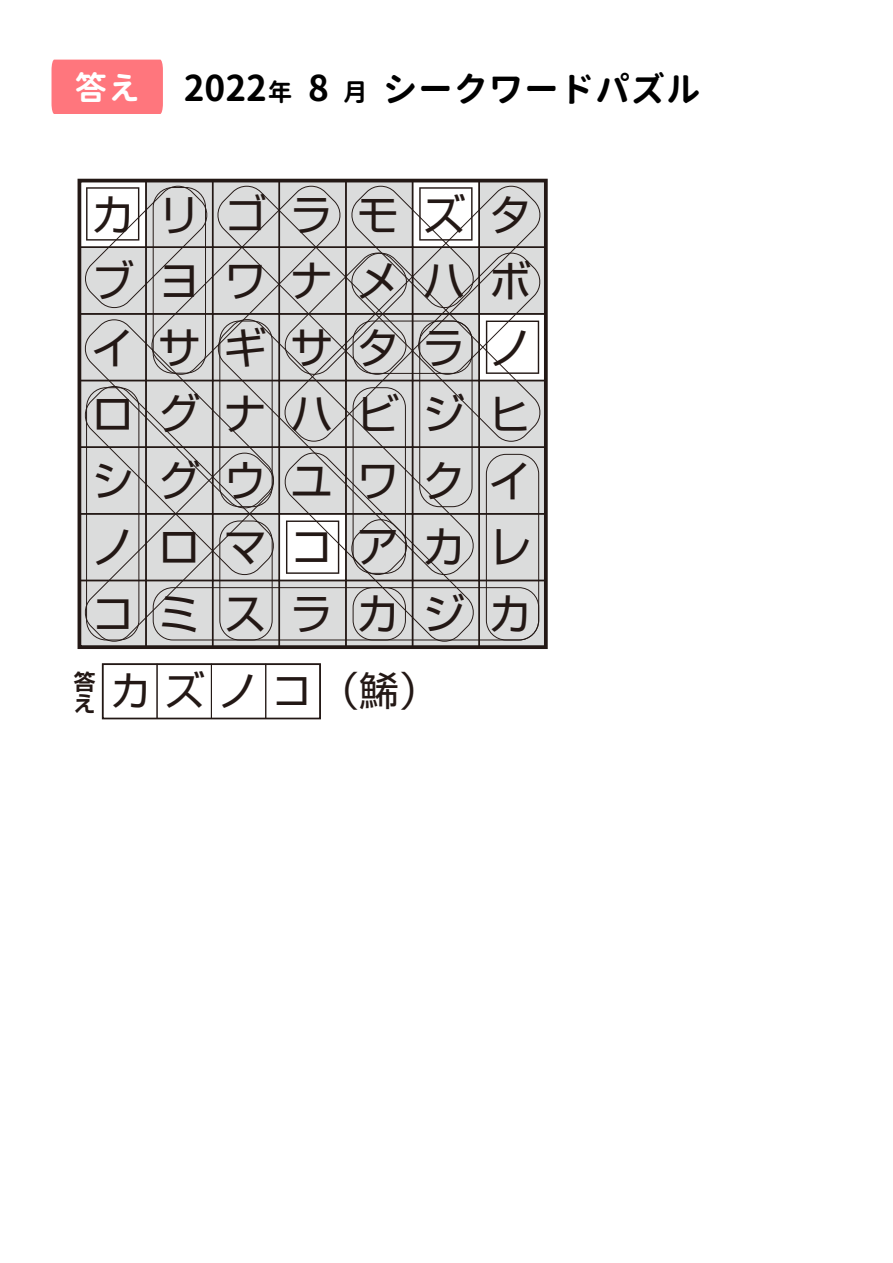
<style>
.page{position:relative;width:893px;height:1263px;background:#fff}
.page>*{position:absolute;margin:0;border:0;box-sizing:border-box;transform-origin:0 0}
.t1{font:42.45px/66.6px "Shin Go Pro";letter-spacing:.56em;color:#231815;text-align:justify}
.t2{font:40.05px "Shin Go Pro";color:#231815}
.t3{font:35.4px "Gen Sen Maru Gothic JP Bold TTF";color:#000}
.t4{font:700 21.75px "Shin Go Pro De";color:#231815}
.s1{font-size:33px;color:#fff}
.s2{font-size:24.6px}
</style>
<div class="page">
<div style="left:52px;top:60px;width:111px;height:54px;background:#ff767d"></div>
<div style="left:157px;top:664px;width:55px;height:55px;border:1px solid #231815"></div>
<div style="left:211px;top:664px;width:55px;height:55px;border:1px solid #231815"></div>
<div style="left:265px;top:664px;width:55px;height:55px;border:1px solid #231815"></div>
<div style="left:102px;top:663px;width:219px;height:56px;border:2px solid #231815"></div>
<svg style="left:83px;top:186px;width:459px;height:456px;background:#d2d2d2"></svg>
<div style="left:78px;top:179px;width:470px;height:470px;border:4px solid #231815"></div>
<div style="left:79px;top:180px;width:68px;height:68px;border:1px solid #231815"></div>
<div style="left:145px;top:180px;width:68px;height:68px;border:1px solid #231815"></div>
<div style="left:212px;top:180px;width:68px;height:68px;border:1px solid #231815"></div>
<div style="left:279px;top:180px;width:68px;height:68px;border:1px solid #231815"></div>
<div style="left:345px;top:180px;width:68px;height:68px;border:1px solid #231815"></div>
<div style="left:412px;top:180px;width:68px;height:68px;border:1px solid #231815"></div>
<div style="left:478px;top:180px;width:69px;height:68px;border:1px solid #231815"></div>
<div style="left:79px;top:246px;width:68px;height:69px;border:1px solid #231815"></div>
<div style="left:145px;top:246px;width:68px;height:69px;border:1px solid #231815"></div>
<div style="left:212px;top:246px;width:68px;height:69px;border:1px solid #231815"></div>
<div style="left:279px;top:246px;width:68px;height:69px;border:1px solid #231815"></div>
<div style="left:345px;top:246px;width:68px;height:69px;border:1px solid #231815"></div>
<div style="left:412px;top:246px;width:68px;height:69px;border:1px solid #231815"></div>
<div style="left:478px;top:246px;width:69px;height:69px;border:1px solid #231815"></div>
<div style="left:79px;top:313px;width:68px;height:68px;border:1px solid #231815"></div>
<div style="left:145px;top:313px;width:68px;height:68px;border:1px solid #231815"></div>
<div style="left:212px;top:313px;width:68px;height:68px;border:1px solid #231815"></div>
<div style="left:279px;top:313px;width:68px;height:68px;border:1px solid #231815"></div>
<div style="left:345px;top:313px;width:68px;height:68px;border:1px solid #231815"></div>
<div style="left:412px;top:313px;width:68px;height:68px;border:1px solid #231815"></div>
<div style="left:478px;top:313px;width:69px;height:68px;border:1px solid #231815"></div>
<div style="left:79px;top:380px;width:68px;height:68px;border:1px solid #231815"></div>
<div style="left:145px;top:380px;width:68px;height:68px;border:1px solid #231815"></div>
<div style="left:212px;top:380px;width:68px;height:68px;border:1px solid #231815"></div>
<div style="left:279px;top:380px;width:68px;height:68px;border:1px solid #231815"></div>
<div style="left:345px;top:380px;width:68px;height:68px;border:1px solid #231815"></div>
<div style="left:412px;top:380px;width:68px;height:68px;border:1px solid #231815"></div>
<div style="left:478px;top:380px;width:69px;height:68px;border:1px solid #231815"></div>
<div style="left:79px;top:446px;width:68px;height:69px;border:1px solid #231815"></div>
<div style="left:145px;top:446px;width:68px;height:69px;border:1px solid #231815"></div>
<div style="left:212px;top:446px;width:68px;height:69px;border:1px solid #231815"></div>
<div style="left:279px;top:446px;width:68px;height:69px;border:1px solid #231815"></div>
<div style="left:345px;top:446px;width:68px;height:69px;border:1px solid #231815"></div>
<div style="left:412px;top:446px;width:68px;height:69px;border:1px solid #231815"></div>
<div style="left:478px;top:446px;width:69px;height:69px;border:1px solid #231815"></div>
<div style="left:79px;top:513px;width:68px;height:68px;border:1px solid #231815"></div>
<div style="left:145px;top:513px;width:68px;height:68px;border:1px solid #231815"></div>
<div style="left:212px;top:513px;width:68px;height:68px;border:1px solid #231815"></div>
<div style="left:279px;top:513px;width:68px;height:68px;border:1px solid #231815"></div>
<div style="left:345px;top:513px;width:68px;height:68px;border:1px solid #231815"></div>
<div style="left:412px;top:513px;width:68px;height:68px;border:1px solid #231815"></div>
<div style="left:478px;top:513px;width:69px;height:68px;border:1px solid #231815"></div>
<div style="left:79px;top:580px;width:68px;height:68px;border:1px solid #231815"></div>
<div style="left:145px;top:580px;width:68px;height:68px;border:1px solid #231815"></div>
<div style="left:212px;top:580px;width:68px;height:68px;border:1px solid #231815"></div>
<div style="left:279px;top:580px;width:68px;height:68px;border:1px solid #231815"></div>
<div style="left:345px;top:580px;width:68px;height:68px;border:1px solid #231815"></div>
<div style="left:412px;top:580px;width:68px;height:68px;border:1px solid #231815"></div>
<div style="left:478px;top:580px;width:69px;height:68px;border:1px solid #231815"></div>
<p class="t3" style="left:74px;top:69px;width:628px"><span class="s1">答え</span> 2022<span class="s2">年</span> 8 <span class="s2">月</span>シークワードパズル</p>
<p class="t1" style="left:92px;top:176px;width:441px">カリゴラモズタブヨワナメハボイサギサタラノログナハビジヒシグウユワクイノロマコアカレコミスラカジカ</p>
<p class="t2" style="left:74px;top:658px;width:367px"><sup>答</sup> カズノコ（鯑）</p>
<p class="t4" style="left:74px;top:685px;width:23px">え</p>
</div>
